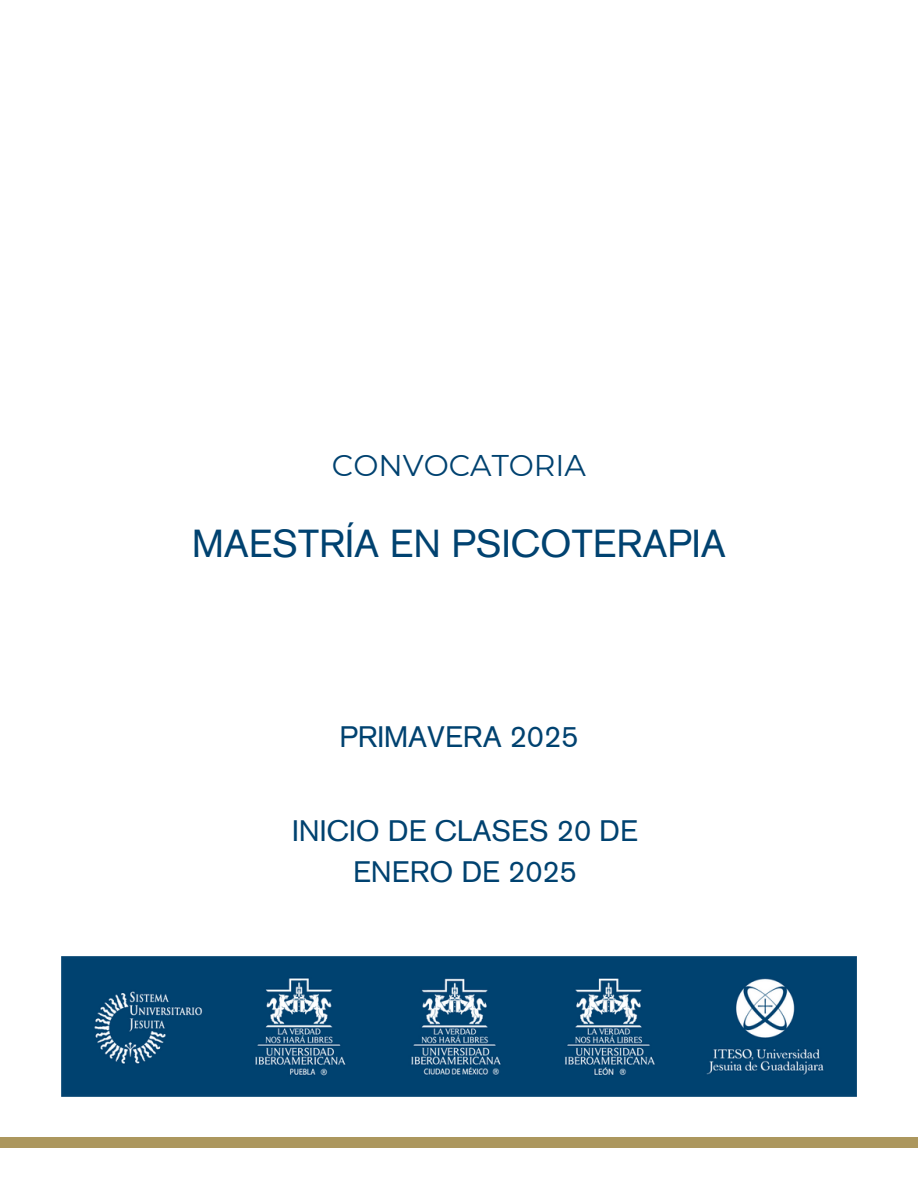
<style>
.page{position:relative;width:918px;height:1188px;background:#fff}
.page>*{position:absolute;margin:0;border:0;box-sizing:border-box;transform-origin:0 0}
.t1{font:38.85px "Akzidenz Grotesk Pro";color:#004270}
.t2{font:29.85px "Montserrat";color:#004270}
.t3{font:29.55px/41px "Akzidenz Grotesk Pro";color:#004270;text-align:center}
</style>
<div class="page">
<div style="left:0;top:1138px;width:918px;height:10px;background:#ac975e"></div>
<img style="left:61px;top:957px;width:796px;height:139px">
<h1 class="t2" style="left:332px;top:447px;width:256px">CONVOCATORIA</h1>
<p class="t1" style="left:192px;top:528px;width:535px">MAESTRÍA EN PSICOTERAPIA</p>
<p class="t3" style="left:339px;top:719px;width:241px">PRIMAVERA 2025</p>
<p class="t3" style="left:292px;top:814px;width:347px">INICIO DE CLASES 20 DE<br>ENERO DE 2025</p>
</div>
